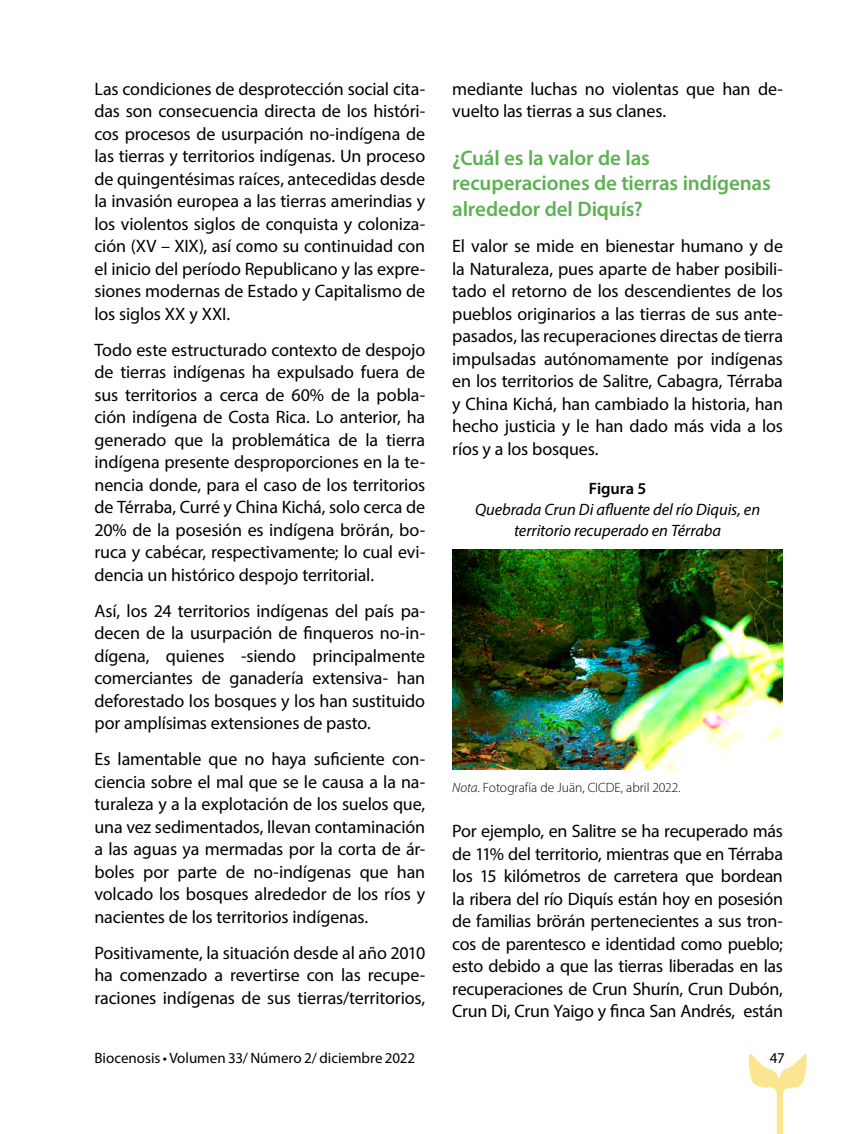
<style>
.page{position:relative;width:864px;height:1134px;background:#fff}
.page>*{position:absolute;margin:0;border:0;box-sizing:border-box;transform-origin:0 0}
.t1{font:600 21px/25.5px "Myriad Pro";letter-spacing:-.005em;color:#5db154}
.t2{font:18px/22.5px "Myriad Pro";letter-spacing:-.01em;color:#000;text-align:justify}
.t3{font:italic 16.5px/21px "Myriad Pro";letter-spacing:-.005em;color:#000;text-align:center}
.t4{font:600 16.5px "Myriad Pro";letter-spacing:-.005em;color:#000}
.t5{font:15px "Myriad Pro";color:#000}
.t6{font:300 13.5px "Myriad Pro";color:#000}
.s1{font-style:italic}
</style>
<div class="page">
<img style="left:748px;top:1054px;width:59px;height:80px">
<img style="left:452px;top:549px;width:331px;height:221px">
<p class="t2" style="left:94px;top:77px;width:332px">Las condiciones de desprotección social cita&shy;das son consecuencia directa de los históri&shy;cos procesos de usurpación no-indígena de las tierras y territorios indígenas. Un proceso de quingentésimas raíces, antecedidas desde la invasión europea a las tierras amerindias y los violentos siglos de conquista y coloniza&shy;ción (XV – XIX), así como su continuidad con el inicio del período Republicano y las expre&shy;siones modernas de Estado y Capitalismo de los siglos XX y XXI.</p>
<p class="t2" style="left:94px;top:338px;width:332px">Todo este estructurado contexto de despojo de tierras indígenas ha expulsado fuera de sus territorios a cerca de 60% de la pobla&shy;ción indígena de Costa Rica. Lo anterior, ha generado que la problemática de la tierra indígena presente desproporciones en la te&shy;nencia donde, para el caso de los territorios de Térraba, Curré y China Kichá, solo cerca de 20% de la posesión es indígena brörán, bo&shy;ruca y cabécar, respectivamente; lo cual evi&shy;dencia un histórico despojo territorial.</p>
<p class="t2" style="left:94px;top:599px;width:332px">Así, los 24 territorios indígenas del país pa&shy;decen de la usurpación de finqueros no-in&shy;dígena, quienes -siendo principalmente comerciantes de ganadería extensiva- han deforestado los bosques y los han sustituido por amplísimas extensiones de pasto.</p>
<p class="t2" style="left:94px;top:747px;width:332px">Es lamentable que no haya suficiente con&shy;ciencia sobre el mal que se le causa a la na&shy;turaleza y a la explotación de los suelos que, una vez sedimentados, llevan contaminación a las aguas ya mermadas por la corta de ár&shy;boles por parte de no-indígenas que han volcado los bosques alrededor de los ríos y nacientes de los territorios indígenas.</p>
<p class="t2" style="left:94px;top:941px;width:332px">Positivamente, la situación desde al año 2010 ha comenzado a revertirse con las recupe&shy;raciones indígenas de sus tierras/territorios,</p>
<p class="t2" style="left:452px;top:77px;width:332px">mediante luchas no violentas que han de&shy;vuelto las tierras a sus clanes.</p>
<p class="t1" style="left:452px;top:145px;width:320px">¿Cuál es la valor de las recuperaciones de tierras indígenas alrededor del Diquís?</p>
<p class="t2" style="left:452px;top:234px;width:332px">El valor se mide en bienestar humano y de la Naturaleza, pues aparte de haber posibili&shy;tado el retorno de los descendientes de los pueblos originarios a las tierras de sus ante&shy;pasados, las recuperaciones directas de tierra impulsadas autónomamente por indígenas en los territorios de Salitre, Cabagra, Térraba y China Kichá, han cambiado la historia, han hecho justicia y le han dado más vida a los ríos y a los bosques.</p>
<p class="t4" style="left:589px;top:477px;width:59px">Figura 5</p>
<p class="t3" style="left:475px;top:498px;width:287px">Quebrada Crun Di afluente del río Diquis, en territorio recuperado en Térraba</p>
<p class="t6" style="left:452px;top:779px;width:230px"><span class="s1">Nota</span>. Fotografía de Juän, CICDE, abril 2022.</p>
<p class="t2" style="left:452px;top:819px;width:332px">Por ejemplo, en Salitre se ha recuperado más de 11% del territorio, mientras que en Térraba los 15 kilómetros de carretera que bordean la ribera del río Diquís están hoy en posesión de familias brörán pertenecientes a sus tron&shy;cos de parentesco e identidad como pueblo; esto debido a que las tierras liberadas en las recuperaciones de Crun Shurín, Crun Dubón, Crun Di, Crun Yaigo y finca San Andrés, están</p>
<p class="t5" style="left:94px;top:1049px;width:322px">Biocenosis • Volumen 33/ Número 2/ diciembre 2022</p>
<p class="t5" style="left:770px;top:1049px;width:16px">47</p>
</div>
